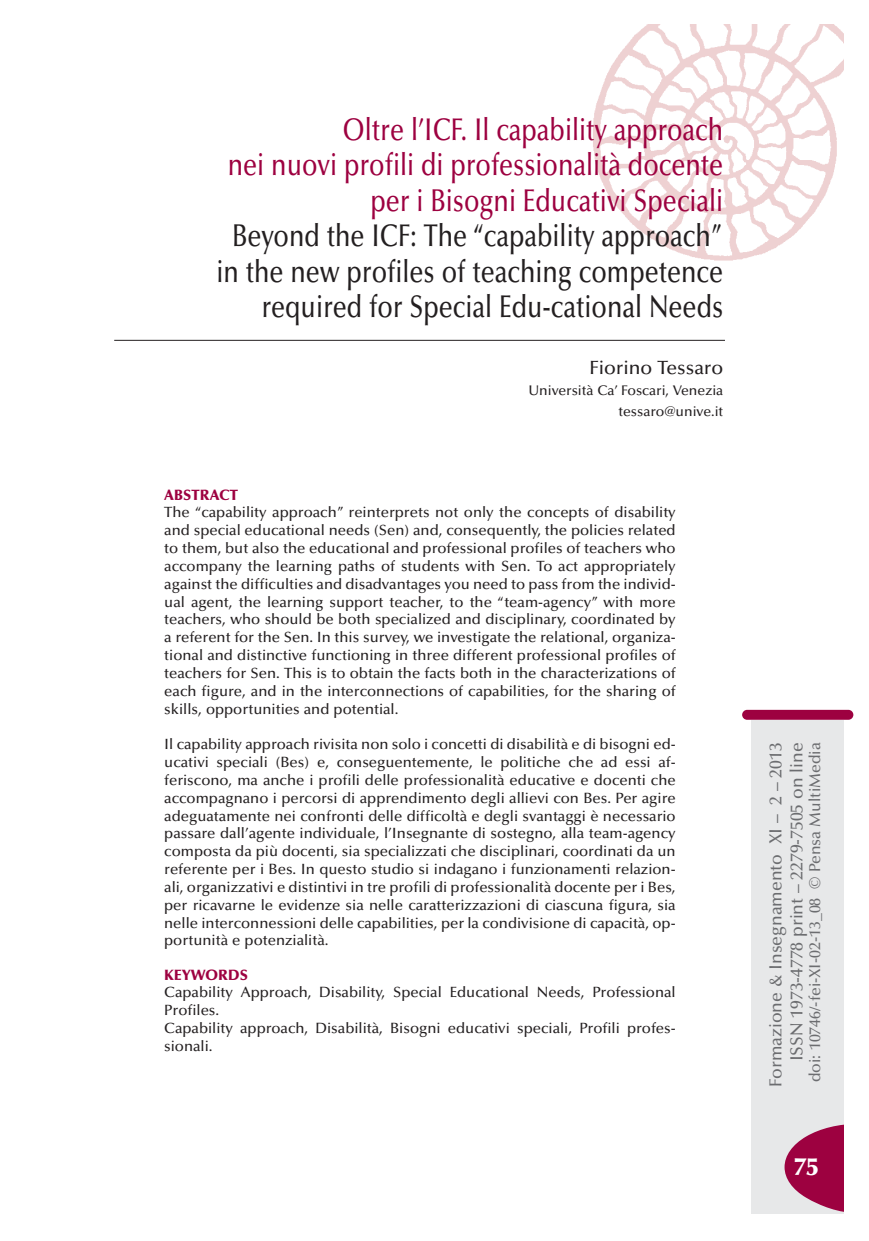
<style>
.page{position:relative;width:869px;height:1241px;background:#fff}
.page>*{position:absolute;margin:0;border:0;box-sizing:border-box;transform-origin:0 0}
.t1{font:500 31.5px/35.5px "Optima";color:#231f20;text-align:right;scale:.8 1}
.t2{font:500 31.5px/35.5px "Optima";color:#9d0140;text-align:right;scale:.8 1}
.t3{font:900 24.5px "Optima";color:#fff}
.t4{font:500 19.25px "Optima";color:#231f20}
.t5{font:500 17.5px/21px "Optima";color:#6c6d70;text-align:right}
.t6{font:500 15.75px "Optima";color:#6c6d70}
.t7{font:500 14.88px/17.8px "Optima";color:#231f20;text-align:justify}
.t8{font:900 14.88px "Optima";color:#9d0140}
.t9{font:500 14px/21px "Optima";color:#231f20;text-align:right}
</style>
<div class="page">
<img style="left:593px;top:25px;width:249px;height:236px">
<hr style="left:114px;top:340px;width:610px;height:1px;background:#231f20">
<div style="left:750px;top:720px;width:92px;height:493px;background:#e7e8e9"></div>
<div style="left:741px;top:709px;width:112px;height:10px;background:#9d0140;border-radius:5px"></div>
<svg style="left:784px;top:1123px;width:60px;height:89px"></svg>
<h1 class="t2" style="left:228px;top:114px;width:620px">Oltre l’ICF. Il capability approach<br>nei nuovi profili di professionalità docente per i Bisogni Educativi Speciali</h1>
<h1 class="t1" style="left:216px;top:221px;width:634px">Beyond the ICF: The “capability approach” in the new profiles of teaching competence required for Special Edu-cational Needs</h1>
<p class="t4" style="left:589px;top:360px;width:135px">Fiorino Tessaro</p>
<p class="t9" style="left:528px;top:381px;width:196px">Università Ca’ Foscari, Venezia tessaro@unive.it</p>
<p class="t8" style="left:164px;top:488px;width:75px">ABSTRACT</p>
<p class="t7" style="left:164px;top:505px;width:512px">The “capability approach” reinterprets not only the concepts of disability and special educational needs (Sen) and, consequently, the policies related to them, but also the educational and professional profiles of teachers who accompany the learning paths of students with Sen. To act appropriately against the difficulties and disadvantages you need to pass from the individ&shy;ual agent, the learning support teacher, to the “team-agency” with more teachers, who should be both specialized and disciplinary, coordinated by a referent for the Sen. In this survey, we investigate the relational, organiza&shy;tional and distinctive functioning in three different professional profiles of teachers for Sen. This is to obtain the facts both in the characterizations of each figure, and in the interconnections of capabilities, for the sharing of skills, opportunities and potential.</p>
<p class="t7" style="left:164px;top:736px;width:513px">Il capability approach rivisita non solo i concetti di disabilità e di bisogni ed&shy;ucativi speciali (Bes) e, conseguentemente, le politiche che ad essi af&shy;feriscono, ma anche i profili delle professionalità educative e docenti che accompagnano i percorsi di apprendimento degli allievi con Bes. Per agire adeguatamente nei confronti delle difficoltà e degli svantaggi è necessario passare dall’agente individuale, l’Insegnante di sostegno, alla team-agency composta da più docenti, sia specializzati che disciplinari, coordinati da un referente per i Bes. In questo studio si indagano i funzionamenti relazion&shy;ali, organizzativi e distintivi in tre profili di professionalità docente per i Bes, per ricavarne le evidenze sia nelle caratterizzazioni di ciascuna figura, sia nelle interconnessioni delle capabilities, per la condivisione di capacità, op&shy;portunità e potenzialità.</p>
<p class="t8" style="left:164px;top:969px;width:85px">KEYWORDS</p>
<p class="t7" style="left:164px;top:984px;width:512px;text-align:left">Capability Approach, Disability, Special Educational Needs, Professional Profiles.<br>Capability approach, Disabilità, Bisogni educativi speciali, Profili profes&shy;sionali.</p>
<p class="t5" style="left:766px;top:1086px;width:345px;rotate:-90deg">Formazione &amp; Insegnamento XI – 2 – 2013<br>ISSN 1973-4778 print – 2279-7505 on line</p>
<p class="t6" style="left:808px;top:1082px;width:341px;rotate:-90deg">doi: 10746/-fei-XI-02-13_08 © Pensa MultiMedia</p>
<h2 class="t3" style="left:793px;top:1156px;width:26px">75</h2>
</div>
